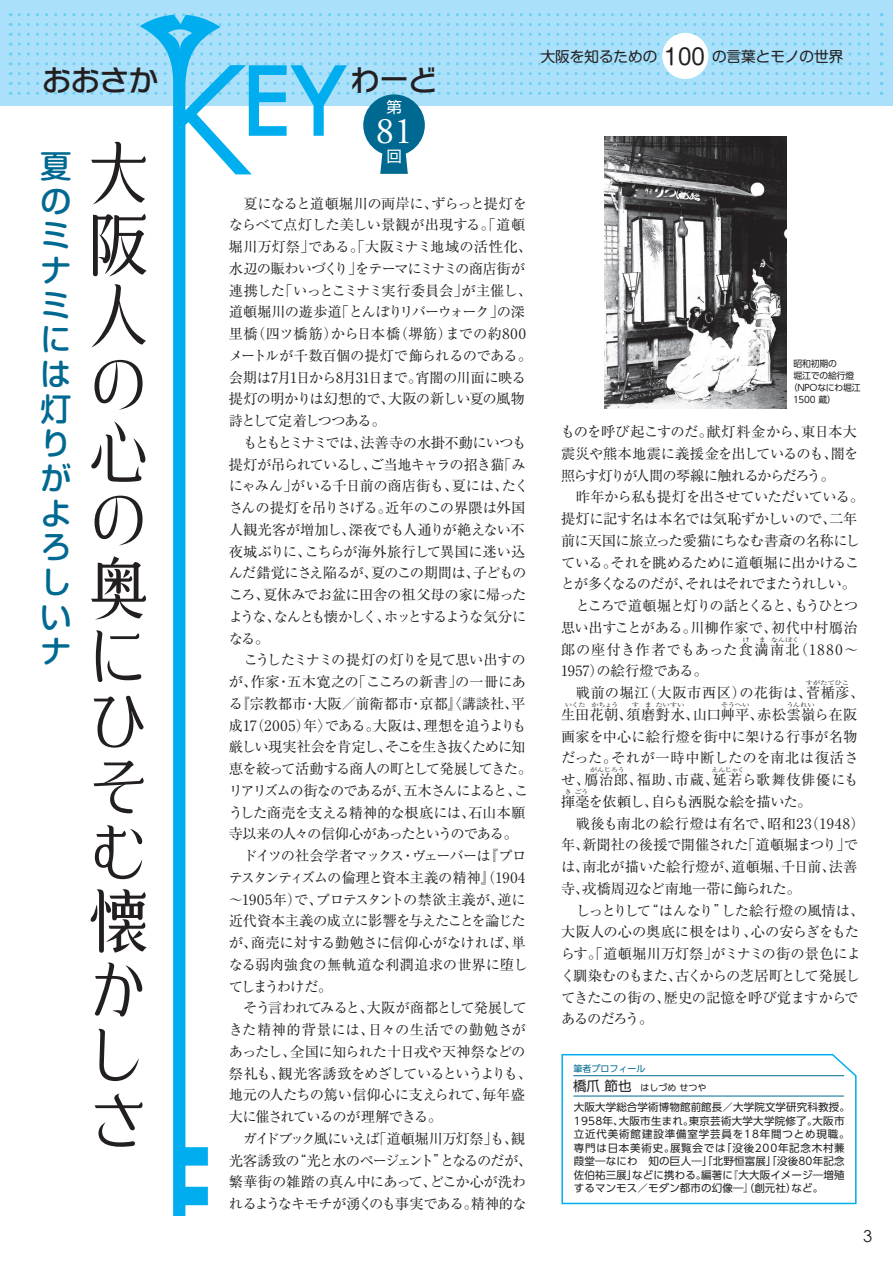
<style>
.page{position:relative;width:893px;height:1261px;background:#fff}
.page>*{position:absolute;margin:0;border:0;box-sizing:border-box;transform-origin:0 0}
.t1{font:70.8px/71.2px "DFP Gabi Mincho W5 90 pv RKSJ H";color:#231f20;text-align:justify}
.t2{font:66.15px/65.4px "DFP Gabi Mincho W5 90 pv RKSJ H";color:#231f20;text-align:justify}
.t3{font:37.65px "Adobe Garamond Pro";color:#fff}
.t4{font:500 31.5px/34.7px "Soft Go Std";color:#006991}
.t5{font:500 28.8px "Typelabo N Std";color:#231f20}
.t6{font:16.5px "Century Gothic";color:#231f20}
.t7{font:15.6px "Shin Go Pro";color:#fff}
.t8{font:14.55px "Shin M Go Pro";color:#231f20}
.t9{font:14.25px/21.8px "Ryumin Pro";letter-spacing:-.035em;color:#231f20}
.t10{font:14.25px/21.8px "Ryumin Pro";letter-spacing:-.01em;color:#231f20}
.t11{font:14.25px/21.8px "Ryumin Pro";letter-spacing:-.065em;color:#231f20;text-align:center}
.t12{font:10.5px/13.5px "UD Shin Go Pro";letter-spacing:.015em;color:#231f20}
.t13{font:9px "UD Shin Go Pro";letter-spacing:-.02em;color:#231f20}
.t14{font:9px/18.8px "UD Shin Go Pro";color:#006991}
.t15{font:6px "Ryumin Pro";letter-spacing:-.06em;color:#231f20;scale:1.25 1}
.s1{font-size:21.9px}
.s2{font-size:13.5px;color:#231f20}
.s3{color:#231f20}
</style>
<div class="page">
<div style="left:0;top:0;width:893px;height:106px;background:#aae0f9"></div>
<svg style="left:19px;top:13px;width:863px;height:3px"></svg>
<svg style="left:19px;top:23px;width:863px;height:3px"></svg>
<svg style="left:19px;top:33px;width:863px;height:3px"></svg>
<svg style="left:19px;top:43px;width:863px;height:3px"></svg>
<svg style="left:19px;top:52px;width:863px;height:3px"></svg>
<div style="left:662px;top:33px;width:46px;height:46px;background:#fff;border-radius:50%"></div>
<svg style="left:140px;top:15px;width:112px;height:1201px"></svg>
<svg style="left:19px;top:62px;width:863px;height:74px"></svg>
<div style="left:363px;top:94px;width:62px;height:62px;background:#006991;border-radius:50%"></div>
<svg style="left:380px;top:152px;width:28px;height:22px"></svg>
<svg style="left:561px;top:1053px;width:296px;height:152px"></svg>
<hr style="left:573px;top:1096px;width:271px;height:1px;background:#006991">
<hr style="left:573px;top:1075px;width:271px;height:1px;background:#006991">
<img style="left:604px;top:136px;width:182px;height:272px">
<h3 class="t5" style="left:42px;top:58px;width:117px">おおさか</h3>
<h3 class="t5" style="left:351px;top:58px;width:88px">わーど</h3>
<h3 class="t3" style="left:375px;top:108px;width:39px">81</h3>
<p class="t7" style="left:386px;top:94px;width:17px">第</p>
<p class="t7" style="left:386px;top:143px;width:17px">回</p>
<p class="t9" style="left:229px;top:191px;width:305px">　夏になると道頓堀川の両岸に、ずらっと提灯をならべて点灯した美しい景観が出現する。「道頓堀川万灯祭」である。「大阪ミナミ地域の活性化、水辺の賑わいづくり」をテーマにミナミの商店街が連携した「いっとこミナミ実行委員会」が主催し、道頓堀川の遊歩道「とんぼりリバーウォーク」の深里橋（四ツ橋筋）から日本橋（堺筋）までの約800メートルが千数百個の提灯で飾られるのである。会期は7月1日から8月31日まで。宵闇の川面に映る提灯の明かりは幻想的で、大阪の新しい夏の風物詩として定着しつつある。<br>　もともとミナミでは、法善寺の水掛不動にいつも提灯が吊られているし、ご当地キャラの招き猫「みにゃみん」がいる千日前の商店街も、夏には、たくさんの提灯を吊りさげる。近年のこの界隈は外国人観光客が増加し、深夜でも人通りが絶えない不夜城ぶりに、こちらが海外旅行して異国に迷い込んだ錯覚にさえ陥るが、夏のこの期間は、子どものころ、夏休みでお盆に田舎の祖父母の家に帰ったような、なんとも懐かしく、ホッとするような気分になる。<br>　こうしたミナミの提灯の灯りを見て思い出すのが、作家・五木寛之の「こころの新書」の一冊にある『宗教都市・大阪／前衛都市・京都』〈講談社、平成17（2005）年〉である。大阪は、理想を追うよりも厳しい現実社会を肯定し、そこを生き抜くために知恵を絞って活動する商人の町として発展してきた。リアリズムの街なのであるが、五木さんによると、こうした商売を支える精神的な根底には、石山本願寺以来の人々の信仰心があったというのである。　ドイツの社会学者マックス・ヴェーバーは『プロテスタンティズムの倫理と資本主義の精神』（1904～1905年）で、プロテスタントの禁欲主義が、逆に近代資本主義の成立に影響を与えたことを論じたが、商売に対する勤勉さに信仰心がなければ、単なる弱肉強食の無軌道な利潤追求の世界に堕してしまうわけだ。<br>　そう言われてみると、大阪が商都として発展してきた精神的背景には、日々の生活での勤勉さがあったし、全国に知られた十日戎や天神祭などの祭礼も、観光客誘致をめざしているというよりも、地元の人たちの篤い信仰心に支えられて、毎年盛大に催されているのが理解できる。</p>
<p class="t11" style="left:229px;top:1127px;width:305px">ガイドブック風にいえば「道頓堀川万灯祭」も、観<br>光客誘致の“光と水のページェント”となるのだが、繁華街の雑踏の真ん中にあって、どこか心が洗われるようなキモチが湧くのも事実である。精神的な</p>
<h1 class="t1" style="left:83px;top:137px;width:65px">大阪人</h1>
<h2 class="t2" style="left:85px;top:351px;width:59px">の</h2>
<h1 class="t1" style="left:83px;top:416px;width:64px">心</h1>
<h2 class="t2" style="left:85px;top:486px;width:59px">の</h2>
<h1 class="t1" style="left:83px;top:552px;width:64px">奥</h1>
<h2 class="t2" style="left:85px;top:623px;width:60px">にひそむ</h2>
<h1 class="t1" style="left:83px;top:884px;width:65px">懐</h1>
<h2 class="t2" style="left:85px;top:956px;width:59px">かしさ</h2>
<h3 class="t4" style="left:40px;top:146px;width:32px">夏のミナミには灯りがよろしいナ</h3>
<p class="t8" style="left:540px;top:45px;width:304px">大阪を知るための <span class="s1">100</span> の言葉とモノの世界</p>
<p class="t13" style="left:793px;top:357px;width:45px">昭和初期の</p>
<p class="t13" style="left:793px;top:369px;width:62px">堀江での絵行燈</p>
<p class="t13" style="left:788px;top:380px;width:73px">（NPOなにわ堀江</p>
<p class="t13" style="left:793px;top:392px;width:44px">1500 蔵）</p>
<p class="t9" style="left:561px;top:420px;width:305px">ものを呼び起こすのだ。献灯料金から、東日本大震災や熊本地震に義援金を出しているのも、闇を照らす灯りが人間の琴線に触れるからだろう。<br>　昨年から私も提灯を出させていただいている。提灯に記す名は本名では気恥ずかしいので、二年前に天国に旅立った愛猫にちなむ書斎の名称にしている。それを眺めるために道頓堀に出かけることが多くなるのだが、それはそれでまたうれしい。　ところで道頓堀と灯りの話とくると、もうひとつ思い出すことがある。川柳作家で、初代中村鴈治郞の座付き作者でもあった食満南北（1880～<br>1957）の絵行燈である。</p>
<p class="t10" style="left:561px;top:681px;width:305px;text-indent:15px">戦前の堀江（大阪市西区）の花街は、菅楯彦、生田花朝、須磨對水、山口艸平、赤松雲嶺ら在阪画家を中心に絵行燈を街中に架ける行事が名物だった。それが一時中断したのを南北は復活させ、鴈治郎、福助、市蔵、延若ら歌舞伎俳優にも揮毫を依頼し、自らも洒脱な絵を描いた。<br>　戦後も南北の絵行燈は有名で、昭和23（1948）年、新聞社の後援で開催された「道頓堀まつり」では、南北が描いた絵行燈が、道頓堀、千日前、法善寺、戎橋周辺など南地一帯に飾られた。<br>　しっとりして“はんなり”した絵行燈の風情は、大阪人の心の奥底に根をはり、心の安らぎをもたらす。「道頓堀川万灯祭」がミナミの街の景色によく馴染むのもまた、古くからの芝居町として発展してきたこの街の、歴史の記憶を呼び覚ますからであるのだろう。</p>
<p class="t14" style="left:573px;top:1059px;width:135px">筆者プロフィール<br><span class="s2">橋爪 節也</span><span class="s3">　はしづめ せつや</span></p>
<p class="t12" style="left:574px;top:1100px;width:277px">大阪大学総合学術博物館前館長／大学院文学研究科教授。<br>1958年、大阪市生まれ。東京芸術大学大学院修了。大阪市立近代美術館建設準備室学芸員を18年間つとめ現職。専門は日本美術史。展覧会では「没後200年記念木村蒹葭堂―なにわ　知の巨人―」「北野恒富展」「没後80年記念佐伯祐三展」などに携わる。編著に『大大阪イメージ―増殖するマンモス／モダン都市の幻像―』（創元社）など。</p>
<p class="t15" style="left:742px;top:635px;width:7px">け</p>
<p class="t15" style="left:758px;top:635px;width:34px">ま なんぼく</p>
<p class="t15" style="left:805px;top:678px;width:37px">すがたてひこ</p>
<p class="t15" style="left:564px;top:700px;width:45px">いくた かちょう</p>
<p class="t15" style="left:632px;top:700px;width:44px">す またいすい</p>
<p class="t15" style="left:721px;top:700px;width:25px">そうへい</p>
<p class="t15" style="left:786px;top:700px;width:24px">うんれい</p>
<p class="t15" style="left:589px;top:765px;width:30px">がんじろう</p>
<p class="t15" style="left:711px;top:765px;width:28px">えんじゃく</p>
<p class="t15" style="left:564px;top:787px;width:21px">き ごう</p>
<p class="t6" style="left:863px;top:1226px;width:11px">3</p>
</div>
